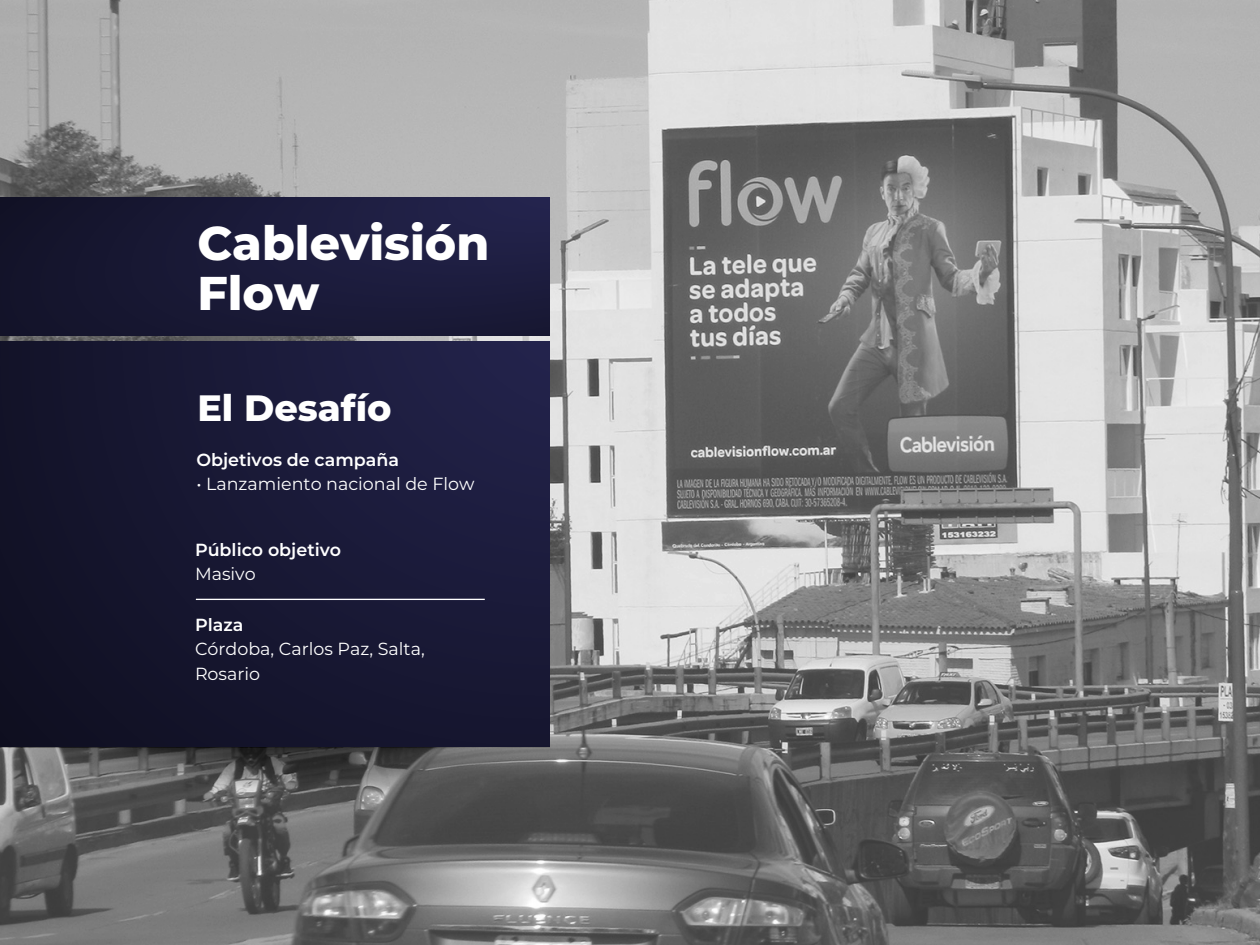
<style>
.page{position:relative;width:1260px;height:945px;background:#fff}
.page>*{position:absolute;margin:0;border:0;box-sizing:border-box;transform-origin:0 0}
.t1{font:800 47.25px/49.7px "Montserrat";color:#fff}
.t2{font:800 36.57px "Montserrat";color:#fff}
.t3{font:17.5px/24.5px "Montserrat";color:#fff}
.t4{font:600 17.5px "Montserrat";color:#fff}
</style>
<div class="page">
<img style="left:0;top:0;width:1260px;height:945px">
<svg style="left:0;top:747px;width:550px;height:47px;background:#5d5d5d"></svg>
<div style="left:0;top:341px;width:550px;height:406px;background:linear-gradient(to right,#121227,#1e1e41)"></div>
<div style="left:0;top:198px;width:550px;height:138px;background:linear-gradient(to right,#14142b,#202045)"></div>
<hr style="left:196px;top:599px;width:289px;height:1px;background:#fff">
<h1 class="t1" style="left:197px;top:216px;width:294px">Cablevisión<br>Flow</h1>
<h2 class="t2" style="left:197px;top:381px;width:196px">El Desafío</h2>
<p class="t4" style="left:196px;top:447px;width:204px">Objetivos de campaña</p>
<p class="t3" style="left:196px;top:471px;width:280px">• Lanzamiento nacional de Flow</p>
<p class="t4" style="left:195px;top:537px;width:148px">Público objetivo</p>
<p class="t3" style="left:195px;top:561px;width:62px">Masivo</p>
<p class="t4" style="left:195px;top:612px;width:50px">Plaza</p>
<p class="t3" style="left:195px;top:636px;width:231px">Córdoba, Carlos Paz, Salta,<br>Rosario</p>
</div>
